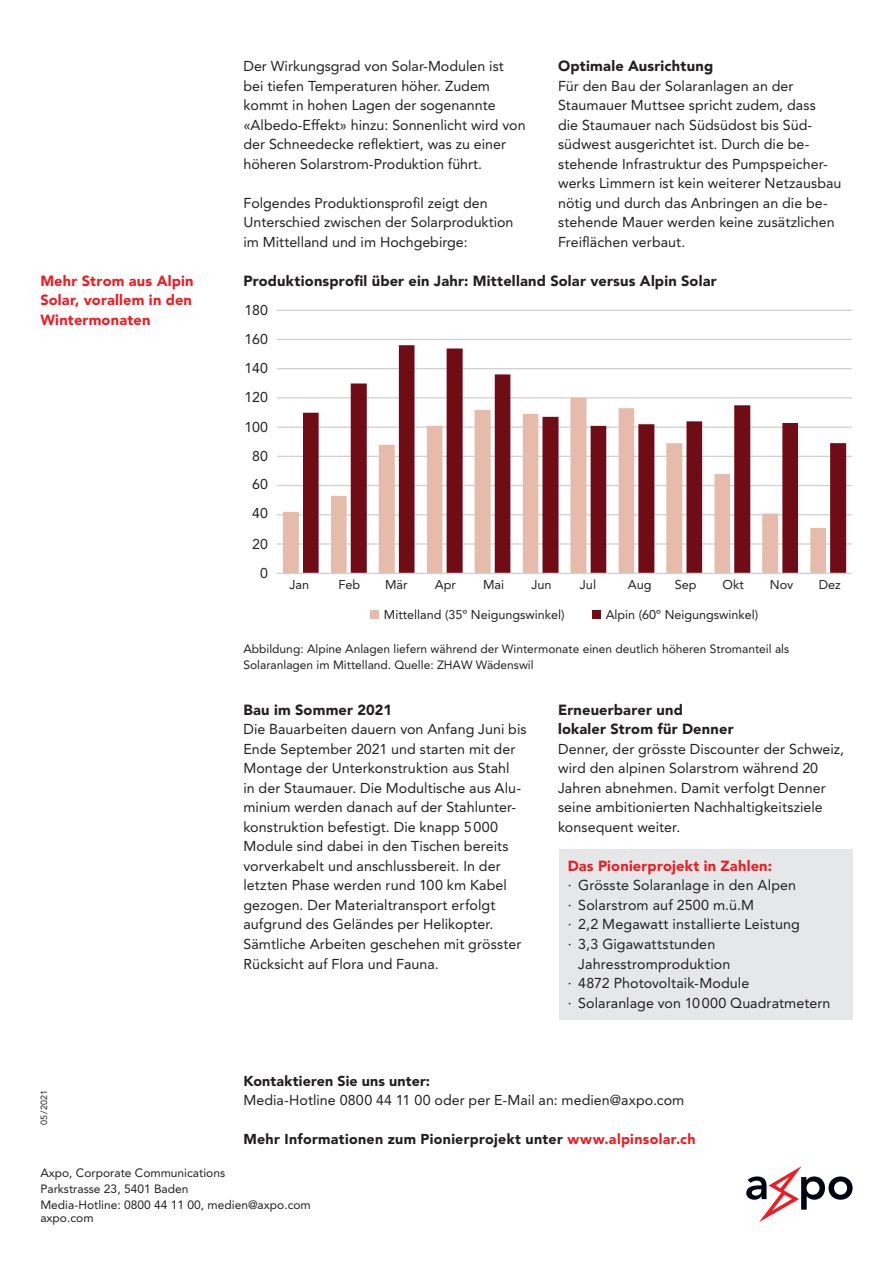
<style>
.page{position:relative;width:893px;height:1263px;background:#fff}
.page>*{position:absolute;margin:0;border:0;box-sizing:border-box;transform-origin:0 0}
.Copy_9_5pt_Black{font:900 14.7px/19.5px "Avenir LT Pro";letter-spacing:.015em;color:#231f20}
.Copy_9_5pt_Black-2{font:900 14.7px/19.5px "Avenir LT Pro";letter-spacing:.015em;color:#ee1d23}
.Copy_9_5pt_Black-3{font:14.25px/19.5px "Avenir LT Pro";letter-spacing:.005em;color:#231f20}
.Copy_9_5pt_Roman{font:14.25px/19.5px "Avenir LT Pro";letter-spacing:.005em;color:#231f20}
.Copy_Tabelle_9_5pt_R{font:14.25px/19.5px "Avenir LT Pro";color:#231f20}
.Copy_9_5pt_Roman-2{font:900 14.25px "Avenir LT Pro";letter-spacing:.025em;color:#231f20}
.t1{font:14.1px/29.2px "Avenir LT Pro";color:#231f20;text-align:right}
.t2{font:12.6px "Avenir LT Pro";color:#231f20}
.Margin_note_8pt_Roma{font:12px/15.8px "Avenir LT Pro";color:#231f20}
.Address_8pt_Roman{font:12px "Avenir LT Pro";color:#231f20}
.t3{font:9px "Avenir LT Pro";letter-spacing:-.02em;color:#231f20}
.s1{font-weight:900}
.s2{color:#ee1d23}
</style>
<div class="page">
<svg style="left:746px;top:1166px;width:107px;height:56px"></svg>
<div style="left:559px;top:849px;width:294px;height:171px;background:#e6e7e9"></div>
<hr style="left:277px;top:310px;width:575px;height:1px;background:#cfd1d0">
<hr style="left:277px;top:339px;width:575px;height:1px;background:#cfd1d0">
<hr style="left:277px;top:368px;width:575px;height:1px;background:#cfd1d0">
<hr style="left:277px;top:397px;width:575px;height:1px;background:#cfd1d0">
<hr style="left:277px;top:426px;width:575px;height:2px;background:#cfd1d0">
<hr style="left:277px;top:456px;width:575px;height:1px;background:#cfd1d0">
<hr style="left:277px;top:485px;width:575px;height:1px;background:#cfd1d0">
<hr style="left:277px;top:514px;width:575px;height:1px;background:#cfd1d0">
<hr style="left:277px;top:543px;width:575px;height:2px;background:#cfd1d0">
<svg style="left:283px;top:398px;width:20px;height:175px"></svg>
<svg style="left:303px;top:345px;width:543px;height:228px"></svg>
<hr style="left:277px;top:573px;width:575px;height:1px;background:#cfd1d0">
<div style="left:370px;top:610px;width:9px;height:9px;background:#e7bbab"></div>
<div style="left:593px;top:610px;width:8px;height:9px;background:#700c16"></div>
<p class="Copy_Tabelle_9_5pt_R" style="left:243px;top:57px;width:284px">Der Wirkungsgrad von Solar-Modulen ist bei tiefen Temperaturen höher. Zudem kommt in hohen Lagen der sogenannte «Albedo-Effekt» hinzu: Sonnenlicht wird von der Schneedecke reflektiert, was zu einer höheren Solarstrom-Produktion führt.</p>
<p class="Copy_Tabelle_9_5pt_R" style="left:243px;top:193px;width:272px">Folgendes Produktionsprofil zeigt den<br>Unterschied zwischen der Solarproduktion im Mittelland und im Hochgebirge:</p>
<p class="Copy_9_5pt_Black" style="left:558px;top:57px;width:157px">Optimale Ausrichtung</p>
<p class="Copy_9_5pt_Roman" style="left:558px;top:76px;width:285px">Für den Bau der Solaranlagen an der Staumauer Muttsee spricht zudem, dass<br>die Staumauer nach Südsüdost bis Süd&shy;südwest ausgerichtet ist. Durch die be&shy;stehende Infrastruktur des Pumpspeicher&shy;werks Limmern ist kein weiterer Netzausbau nötig und durch das Anbringen an die be&shy;stehende Mauer werden keine zusätzlichen Freiflächen verbaut.</p>
<p class="Copy_9_5pt_Black-2" style="left:40px;top:271px;width:155px">Mehr Strom aus Alpin</p>
<p class="Copy_9_5pt_Black" style="left:243px;top:271px;width:475px">Produktionsprofil über ein Jahr: Mittelland Solar versus Alpin Solar</p>
<p class="Copy_9_5pt_Black-2" style="left:40px;top:291px;width:153px">Solar, vorallem in den<br>Wintermonaten</p>
<p class="t1" style="left:244px;top:295px;width:25px">180<br>160<br>140<br>120<br>100<br>80<br>60<br>40<br>20<br>0</p>
<p class="t2" style="left:289px;top:577px;width:21px">Jan</p>
<p class="t2" style="left:339px;top:577px;width:23px">Feb</p>
<p class="t2" style="left:385px;top:577px;width:24px">Mär</p>
<p class="t2" style="left:435px;top:577px;width:23px">Apr</p>
<p class="t2" style="left:483px;top:577px;width:23px">Mai</p>
<p class="t2" style="left:531px;top:577px;width:22px">Jun</p>
<p class="t2" style="left:580px;top:577px;width:18px">Jul</p>
<p class="t2" style="left:628px;top:577px;width:25px">Aug</p>
<p class="t2" style="left:675px;top:577px;width:23px">Sep</p>
<p class="t2" style="left:723px;top:577px;width:23px">Okt</p>
<p class="t2" style="left:770px;top:577px;width:25px">Nov</p>
<p class="t2" style="left:819px;top:577px;width:24px">Dez</p>
<p class="t2" style="left:384px;top:607px;width:182px">Mittelland (35º Neigungswinkel)</p>
<p class="t2" style="left:606px;top:607px;width:154px">Alpin (60º Neigungswinkel)</p>
<p class="Margin_note_8pt_Roma" style="left:243px;top:641px;width:547px">Abbildung: Alpine Anlagen liefern während der Wintermonate einen deutlich höheren Stromanteil als<br>Solaranlagen im Mittelland. Quelle: ZHAW Wädenswil</p>
<p class="t3" style="left:39px;top:1125px;width:36px;rotate:-90deg">05/2021</p>
<p class="Copy_9_5pt_Black" style="left:243px;top:700px;width:150px">Bau im Sommer 2021</p>
<p class="Copy_9_5pt_Black-3" style="left:243px;top:720px;width:285px">Die Bauarbeiten dauern von Anfang Juni bis Ende September 2021 und starten mit der Montage der Unterkonstruktion aus Stahl<br>in der Staumauer. Die Modultische aus Alu&shy;minium werden danach auf der Stahlunter&shy;konstruktion befestigt. Die knapp 5000<br>Module sind dabei in den Tischen bereits vorverkabelt und anschlussbereit. In der letzten Phase werden rund 100 km Kabel gezogen. Der Materialtransport erfolgt aufgrund des Geländes per Helikopter.<br>Sämtliche Arbeiten geschehen mit grösster Rücksicht auf Flora und Fauna.</p>
<p class="Copy_9_5pt_Black" style="left:558px;top:700px;width:177px">Erneuerbarer und lokaler Strom für Denner</p>
<p class="Copy_9_5pt_Black-3" style="left:558px;top:739px;width:287px">Denner, der grösste Discounter der Schweiz, wird den alpinen Solarstrom während 20<br>Jahren abnehmen. Damit verfolgt Denner seine ambitionierten Nachhaltigkeitsziele konsequent weiter.</p>
<p class="Copy_9_5pt_Black-2" style="left:568px;top:856px;width:206px">Das Pionierprojekt in Zahlen:</p>
<p class="Copy_9_5pt_Black-3" style="left:568px;top:876px;width:230px">∙ Grösste Solaranlage in den Alpen</p>
<p class="Copy_9_5pt_Black-3" style="left:568px;top:895px;width:188px">∙ Solarstrom auf 2500 m.ü.M</p>
<p class="Copy_9_5pt_Black-3" style="left:568px;top:915px;width:234px">∙ 2,2 Megawatt installierte Leistung</p>
<p class="Copy_9_5pt_Black-3" style="left:578px;top:934px;width:154px;text-indent:-11px">∙ 3,3 Gigawattstunden<br>Jahresstromproduktion</p>
<p class="Copy_9_5pt_Black-3" style="left:568px;top:973px;width:183px">∙ 4872 Photovoltaik-Module</p>
<p class="Copy_9_5pt_Black-3" style="left:568px;top:993px;width:264px">∙ Solaranlage von 10000 Quadratmetern</p>
<p class="Copy_9_5pt_Roman" style="left:243px;top:1071px;width:442px"><span class="s1">Kontaktieren Sie uns unter:<br></span>Media-Hotline 0800 44 11 00 oder per E-Mail an: medien@axpo.com</p>
<p class="Copy_9_5pt_Roman-2" style="left:243px;top:1130px;width:454px">Mehr Informationen zum Pionierprojekt unter <span class="s2">www.alpinsolar.ch</span></p>
<p class="Address_8pt_Roman" style="left:40px;top:1165px;width:186px">Axpo, Corporate Communications</p>
<p class="Address_8pt_Roman" style="left:40px;top:1181px;width:150px">Parkstrasse 23, 5401 Baden</p>
<p class="Address_8pt_Roman" style="left:40px;top:1197px;width:272px">Media-Hotline: 0800 44 11 00, medien@axpo.com</p>
<p class="Address_8pt_Roman" style="left:40px;top:1210px;width:55px">axpo.com</p>
</div>
